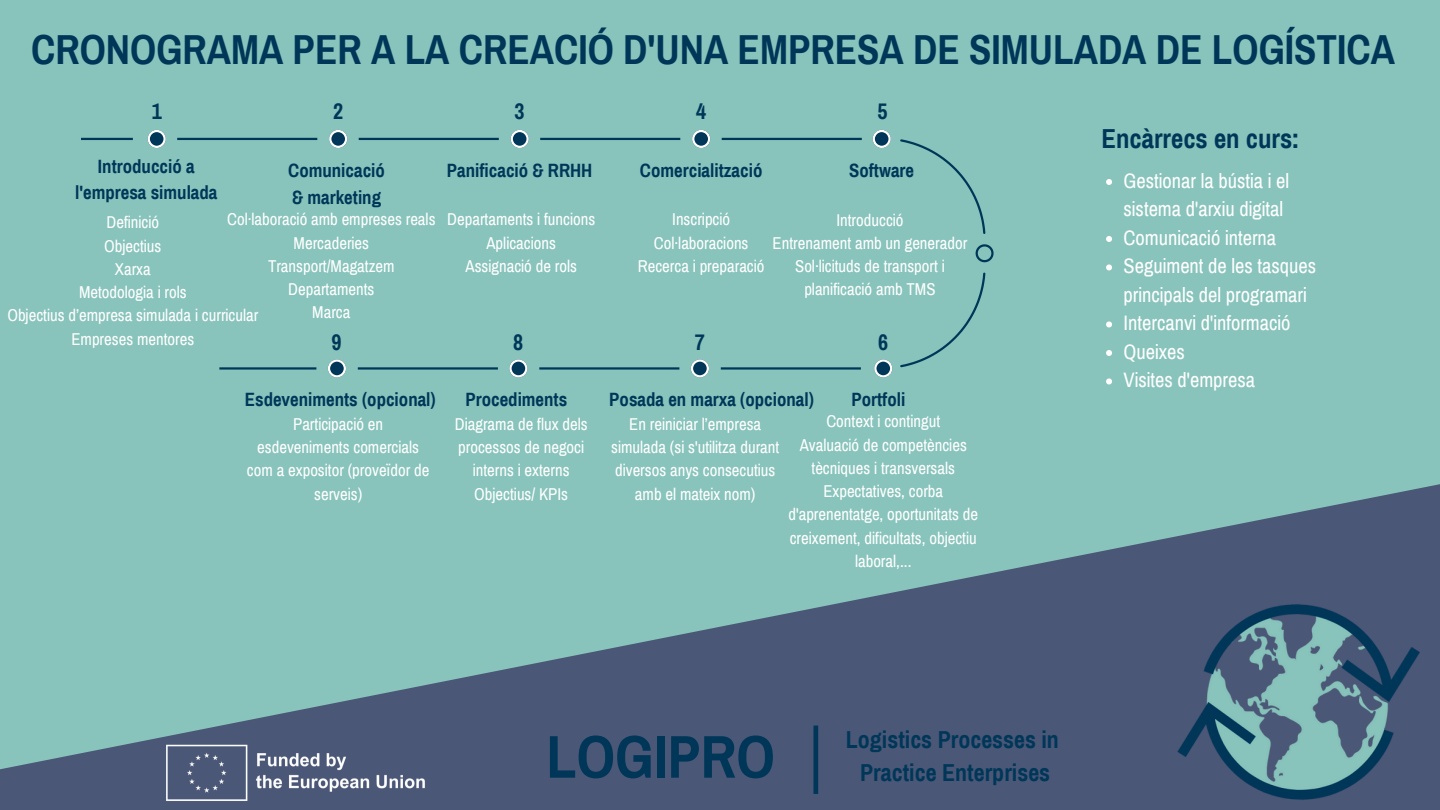
<style>
.page{position:relative;width:1440px;height:810px;background:#88c4bc}
.page>*{position:absolute;margin:0;border:0;box-sizing:border-box;transform-origin:0 0}
.t1{font:700 60.5px "Archivo Narrow";color:#003759}
.t2{font:700 41px "Archivo Narrow";color:#003759}
.t3{font:700 26.9px "Archivo Narrow";color:#003759}
.t4{font:700 24px "Archivo Narrow";color:#003759}
.t5{font:700 22px "Archivo Narrow";color:#003759}
.t6{font:20.4px/28.5px "Archivo Narrow";color:#fff}
.t7{font:700 18.8px/26.2px "Archivo Narrow";color:#003759;text-align:center}
.t8{font:16.7px/23.2px "Archivo Narrow";color:#fff;text-align:center}
</style>
<div class="page">
<hr style="left:722px;top:138px;width:140px;height:2px;background:#003759">
<hr style="left:540px;top:138px;width:140px;height:2px;background:#003759">
<hr style="left:359px;top:138px;width:140px;height:2px;background:#003759">
<hr style="left:177px;top:138px;width:140px;height:2px;background:#003759">
<hr style="left:81px;top:138px;width:52px;height:2px;background:#003759">
<svg style="left:692px;top:130px;width:18px;height:18px"></svg>
<svg style="left:511px;top:130px;width:18px;height:18px"></svg>
<svg style="left:329px;top:130px;width:18px;height:18px"></svg>
<svg style="left:148px;top:130px;width:18px;height:18px"></svg>
<hr style="left:219px;top:367px;width:97px;height:3px;background:#003759">
<hr style="left:358px;top:367px;width:140px;height:3px;background:#003759">
<svg style="left:0;top:484px;width:1440px;height:326px"></svg>
<hr style="left:539px;top:367px;width:140px;height:3px;background:#003759">
<hr style="left:721px;top:367px;width:140px;height:3px;background:#003759">
<svg style="left:328px;top:360px;width:18px;height:18px"></svg>
<svg style="left:509px;top:360px;width:18px;height:18px"></svg>
<svg style="left:691px;top:360px;width:18px;height:18px"></svg>
<svg style="left:900px;top:139px;width:94px;height:229px"></svg>
<img style="left:164px;top:744px;width:281px;height:58px">
<img style="left:1176px;top:593px;width:243px;height:210px">
<hr style="left:814px;top:726px;width:4px;height:68px;background:#003759">
<svg style="left:874px;top:360px;width:18px;height:18px"></svg>
<svg style="left:873px;top:130px;width:18px;height:18px"></svg>
<svg style="left:1106px;top:179px;width:6px;height:6px"></svg>
<svg style="left:1106px;top:236px;width:6px;height:6px"></svg>
<svg style="left:1106px;top:264px;width:6px;height:6px"></svg>
<svg style="left:1106px;top:321px;width:6px;height:6px"></svg>
<svg style="left:1106px;top:350px;width:6px;height:6px"></svg>
<svg style="left:1106px;top:378px;width:6px;height:6px"></svg>
<p class="t2" style="left:31px;top:28px;width:1365px">CRONOGRAMA PER A LA CREACIÓ D'UNA EMPRESA DE SIMULADA DE LOGÍSTICA</p>
<p class="t5" style="left:152px;top:100px;width:12px">1</p>
<p class="t5" style="left:333px;top:100px;width:12px">2</p>
<p class="t5" style="left:515px;top:100px;width:12px">3</p>
<p class="t5" style="left:696px;top:100px;width:12px">4</p>
<p class="t5" style="left:878px;top:100px;width:12px">5</p>
<p class="t7" style="left:75px;top:154px;width:144px">Introducció a l'empresa simulada</p>
<p class="t8" style="left:107px;top:211px;width:54px">Definició</p>
<p class="t8" style="left:104px;top:235px;width:59px">Objectius</p>
<p class="t8" style="left:115px;top:258px;width:37px">Xarxa</p>
<p class="t8" style="left:79px;top:281px;width:109px">Metodologia i rols</p>
<p class="t8" style="left:7px;top:304px;width:253px">Objectius d’empresa simulada i curricular</p>
<p class="t8" style="left:71px;top:328px;width:124px">Empreses mentores</p>
<p class="t7" style="left:288px;top:158px;width:98px">Comunicació</p>
<p class="t7" style="left:292px;top:184px;width:91px">&amp; marketing</p>
<p class="t8" style="left:227px;top:208px;width:210px">Col·laboració amb empreses reals</p>
<p class="t8" style="left:294px;top:231px;width:77px">Mercaderies</p>
<p class="t8" style="left:268px;top:255px;width:128px">Transport/Magatzem</p>
<p class="t8" style="left:288px;top:278px;width:88px">Departaments</p>
<p class="t8" style="left:312px;top:301px;width:40px">Marca</p>
<p class="t5" style="left:332px;top:330px;width:12px">9</p>
<p class="t7" style="left:447px;top:158px;width:147px">Panificació &amp; RRHH</p>
<p class="t8" style="left:447px;top:208px;width:150px">Departaments i funcions</p>
<p class="t8" style="left:486px;top:231px;width:71px">Aplicacions</p>
<p class="t8" style="left:466px;top:255px;width:113px">Assignació de rols</p>
<p class="t5" style="left:513px;top:330px;width:12px">8</p>
<p class="t7" style="left:640px;top:158px;width:124px">Comercialització</p>
<p class="t8" style="left:672px;top:208px;width:59px">Inscripció</p>
<p class="t8" style="left:654px;top:231px;width:96px">Col·laboracions</p>
<p class="t8" style="left:638px;top:255px;width:128px">Recerca i preparació</p>
<p class="t7" style="left:849px;top:158px;width:67px">Software</p>
<p class="t8" style="left:836px;top:208px;width:69px">Introducció</p>
<p class="t8" style="left:773px;top:232px;width:196px">Entrenament amb un generador</p>
<p class="t8" style="left:795px;top:255px;width:151px">Sol·licituds de transport i planificació amb TMS</p>
<p class="t5" style="left:695px;top:330px;width:12px">7</p>
<p class="t5" style="left:878px;top:330px;width:12px">6</p>
<p class="t7" style="left:245px;top:387px;width:192px">Esdeveniments (opcional)</p>
<p class="t8" style="left:247px;top:413px;width:184px">Participació en esdeveniments comercials com a expositor (proveïdor de serveis)</p>
<p class="t7" style="left:465px;top:387px;width:103px">Procediments</p>
<p class="t8" style="left:455px;top:413px;width:134px">Diagrama de flux dels processos de negoci interns i externs</p>
<p class="t8" style="left:474px;top:482px;width:95px">Objectius/ KPIs</p>
<p class="t7" style="left:609px;top:387px;width:206px">Posada en marxa (opcional)</p>
<p class="t8" style="left:611px;top:413px;width:170px">En reiniciar l’empresa simulada (si s'utilitza durant diversos anys consecutius amb el mateix nom)</p>
<p class="t7" style="left:851px;top:387px;width:55px">Portfoli</p>
<p class="t8" style="left:826px;top:410px;width:115px">Context i contingut</p>
<p class="t8" style="left:800px;top:434px;width:169px">Avaluació de competències tècniques i transversals</p>
<p class="t8" style="left:788px;top:480px;width:191px">Expectatives, corba d'aprenentatge, oportunitats de creixement, dificultats, objectiu laboral,...</p>
<p class="t3" style="left:1101px;top:125px;width:200px">Encàrrecs en curs:</p>
<p class="t6" style="left:1124px;top:167px;width:167px">Gestionar la bústia i el sistema d'arxiu digital</p>
<p class="t6" style="left:1124px;top:224px;width:154px">Comunicació interna</p>
<p class="t6" style="left:1124px;top:252px;width:194px">Seguiment de les tasques principals del programari</p>
<p class="t6" style="left:1124px;top:309px;width:169px">Intercanvi d'informació</p>
<p class="t6" style="left:1124px;top:338px;width:63px">Queixes</p>
<p class="t6" style="left:1124px;top:366px;width:133px">Visites d'empresa</p>
<p class="t1" style="left:546px;top:725px;width:230px">LOGIPRO</p>
<p class="t4" style="left:846px;top:727px;width:215px">Logistics Processes in</p>
<p class="t4" style="left:860px;top:760px;width:192px">Practice Enterprises</p>
</div>
